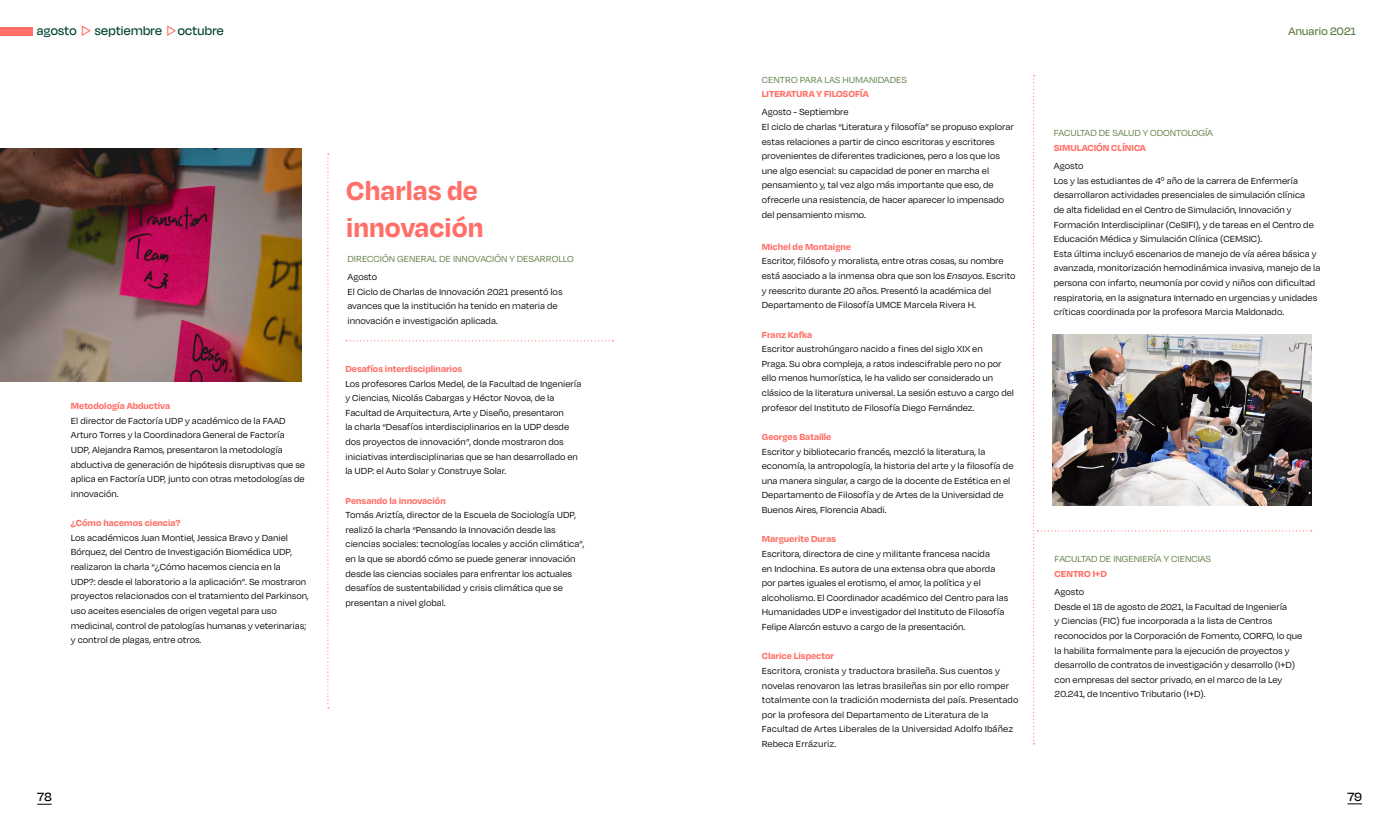
<style>
.page{position:relative;width:1382px;height:833px;background:#fff}
.page>*{position:absolute;margin:0;border:0;box-sizing:border-box;transform-origin:0 0}
.t1{font:700 29.62px/37px "Degular";color:#ff6f67}
.t2{font:500 14.12px "Degular Display";letter-spacing:.025em;color:#00442d}
.t3{font:500 13.75px "Degular Display";color:#000}
.t4{font:500 12.5px "Degular Display";letter-spacing:.025em;color:#5f7c43}
.t5{font:10.12px/14.6px "Degular";color:#000}
.t6{font:700 10.12px "Degular";color:#ff6f67}
.t7{font:10.12px "Degular";color:#5f7c43}
.s1{color:#ff6f67}
.s2{font-style:italic}
</style>
<div class="page">
<svg style="left:1347px;top:803px;width:15px;height:1px"></svg>
<svg style="left:37px;top:804px;width:15px;height:1px"></svg>
<img style="left:0;top:149px;width:301px;height:232px">
<div style="left:0;top:27px;width:33px;height:8px;background:#ff6f67"></div>
<svg style="left:346px;top:340px;width:267px;height:1px"></svg>
<svg style="left:327px;top:153px;width:2px;height:555px"></svg>
<svg style="left:1033px;top:75px;width:278px;height:669px"></svg>
<h2 class="t2" style="left:37px;top:23px;width:188px">agosto <span class="s1">▷</span> septiembre <span class="s1">▷</span>octubre</h2>
<p class="t6" style="left:71px;top:399px;width:101px">Metodología Abductiva</p>
<p class="t5" style="left:71px;top:413px;width:236px">El director de Factoría UDP y académico de la FAAD Arturo Torres y la Coordinadora General de Factoría UDP, Alejandra Ramos, presentaron la metodología abductiva de generación de hipótesis disruptivas que se aplica en Factoría UDP, junto con otras metodologías de innovación.</p>
<p class="t6" style="left:71px;top:516px;width:111px">¿Cómo hacemos ciencia?</p>
<p class="t5" style="left:71px;top:530px;width:239px">Los académicos Juan Montiel, Jessica Bravo y Daniel Bórquez, del Centro de Investigación Biomédica UDP, realizaron la charla “¿Cómo hacemos ciencia en la<br>UDP?: desde el laboratorio a la aplicación”. Se mostraron proyectos relacionados con el tratamiento del Parkinson, uso aceites esenciales de origen vegetal para uso medicinal, control de patologías humanas y veterinarias; y control de plagas, entre otros.</p>
<h1 class="t1" style="left:346px;top:171px;width:139px">Charlas de innovación</h1>
<p class="t7" style="left:347px;top:253px;width:228px">DIRECCIÓN GENERAL DE INNOVACIÓN Y DESARROLLO</p>
<p class="t5" style="left:347px;top:269px;width:217px">Agosto<br>El Ciclo de Charlas de Innovación 2021 presentó los avances que la institución ha tenido en materia de innovación e investigación aplicada.</p>
<p class="t6" style="left:345px;top:362px;width:118px">Desafíos interdisciplinarios</p>
<p class="t5" style="left:345px;top:376px;width:237px">Los profesores Carlos Medel, de la Facultad de Ingeniería y Ciencias, Nicolás Cabargas y Héctor Novoa, de la Facultad de Arquitectura, Arte y Diseño, presentaron<br>la charla “Desafíos interdisciplinarios en la UDP desde dos proyectos de innovación”, donde mostraron dos iniciativas interdisciplinarias que se han desarrollado en la UDP: el Auto Solar y Construye Solar.</p>
<p class="t6" style="left:345px;top:494px;width:102px">Pensando la innovación</p>
<p class="t5" style="left:345px;top:507px;width:241px">Tomás Ariztía, director de la Escuela de Sociología UDP, realizó la charla “Pensando la Innovación desde las ciencias sociales: tecnologías locales y acción climática”, en la que se abordó cómo se puede generar innovación desde las ciencias sociales para enfrentar los actuales desafíos de sustentabilidad y crisis climática que se presentan a nivel global.</p>
<p class="t7" style="left:762px;top:73px;width:147px">CENTRO PARA LAS HUMANIDADES</p>
<p class="t6" style="left:762px;top:88px;width:108px">LITERATURA Y FILOSOFÍA</p>
<p class="t5" style="left:762px;top:104px;width:253px">Agosto - Septiembre<br>El ciclo de charlas “Literatura y filosofía” se propuso explorar estas relaciones a partir de cinco escritoras y escritores provenientes de diferentes tradiciones, pero a los que los une algo esencial: su capacidad de poner en marcha el pensamiento y, tal vez algo más importante que eso, de ofrecerle una resistencia, de hacer aparecer lo impensado del pensamiento mismo.</p>
<p class="t6" style="left:762px;top:240px;width:91px">Michel de Montaigne</p>
<p class="t5" style="left:762px;top:253px;width:255px">Escritor, filósofo y moralista, entre otras cosas, su nombre está asociado a la inmensa obra que son los <span class="s2">Ensayos</span>. Escrito y reescrito durante 20 años. Presentó la académica del Departamento de Filosofía UMCE Marcela Rivera H.</p>
<p class="t6" style="left:762px;top:328px;width:52px">Franz Kafka</p>
<p class="t5" style="left:762px;top:341px;width:254px">Escritor austrohúngaro nacido a fines del siglo XIX en<br>Praga. Su obra compleja, a ratos indescifrable pero no por ello menos humorística, le ha valido ser considerado un clásico de la literatura universal. La sesión estuvo a cargo del profesor del Instituto de Filosofía Diego Fernández.</p>
<p class="t6" style="left:762px;top:430px;width:71px">Georges Bataille</p>
<p class="t5" style="left:762px;top:444px;width:253px">Escritor y bibliotecario francés, mezcló la literatura, la economía, la antropología, la historia del arte y la filosofía de una manera singular, a cargo de la docente de Estética en el Departamento de Filosofía y de Artes de la Universidad de Buenos Aires, Florencia Abadi.</p>
<p class="t6" style="left:762px;top:533px;width:76px">Marguerite Duras</p>
<p class="t5" style="left:762px;top:546px;width:248px">Escritora, directora de cine y militante francesa nacida<br>en Indochina. Es autora de una extensa obra que aborda por partes iguales el erotismo, el amor, la política y el alcoholismo. El Coordinador académico del Centro para las Humanidades UDP e investigador del Instituto de Filosofía Felipe Alarcón estuvo a cargo de la presentación.</p>
<p class="t6" style="left:762px;top:649px;width:74px">Clarice Lispector</p>
<p class="t5" style="left:762px;top:663px;width:258px">Escritora, cronista y traductora brasileña. Sus cuentos y novelas renovaron las letras brasileñas sin por ello romper totalmente con la tradición modernista del país. Presentado por la profesora del Departamento de Literatura de la Facultad de Artes Liberales de la Universidad Adolfo Ibáñez Rebeca Errázuriz.</p>
<p class="t4" style="left:1288px;top:24px;width:69px">Anuario 2021</p>
<p class="t7" style="left:1054px;top:127px;width:161px">FACULTAD DE SALUD Y ODONTOLOGÍA</p>
<p class="t6" style="left:1054px;top:141px;width:94px">SIMULACIÓN CLÍNICA</p>
<p class="t5" style="left:1054px;top:158px;width:268px">Agosto<br>Los y las estudiantes de 4º año de la carrera de Enfermería desarrollaron actividades presenciales de simulación clínica<br>de alta fidelidad en el Centro de Simulación, Innovación y Formación Interdisciplinar (CeSIFI), y de tareas en el Centro de Educación Médica y Simulación Clínica (CEMSIC).<br>Esta última incluyó escenarios de manejo de vía aérea básica y avanzada, monitorización hemodinámica invasiva, manejo de la persona con infarto, neumonía por covid y niños con dificultad respiratoria, en la asignatura Internado en urgencias y unidades críticas coordinada por la profesora Marcia Maldonado.</p>
<p class="t7" style="left:1055px;top:553px;width:158px">FACULTAD DE INGENIERÍA Y CIENCIAS</p>
<p class="t6" style="left:1055px;top:567px;width:54px">CENTRO I+D</p>
<p class="t5" style="left:1055px;top:584px;width:249px">Agosto<br>Desde el 18 de agosto de 2021, la Facultad de Ingeniería<br>y Ciencias (FIC) fue incorporada a la lista de Centros reconocidos por la Corporación de Fomento, CORFO, lo que la habilita formalmente para la ejecución de proyectos y desarrollo de contratos de investigación y desarrollo (I+D) con empresas del sector privado, en el marco de la Ley 20.241, de Incentivo Tributario (I+D).</p>
<h3 class="t3" style="left:37px;top:789px;width:16px">78</h3>
<h3 class="t3" style="left:1347px;top:788px;width:16px">79</h3>
</div>
